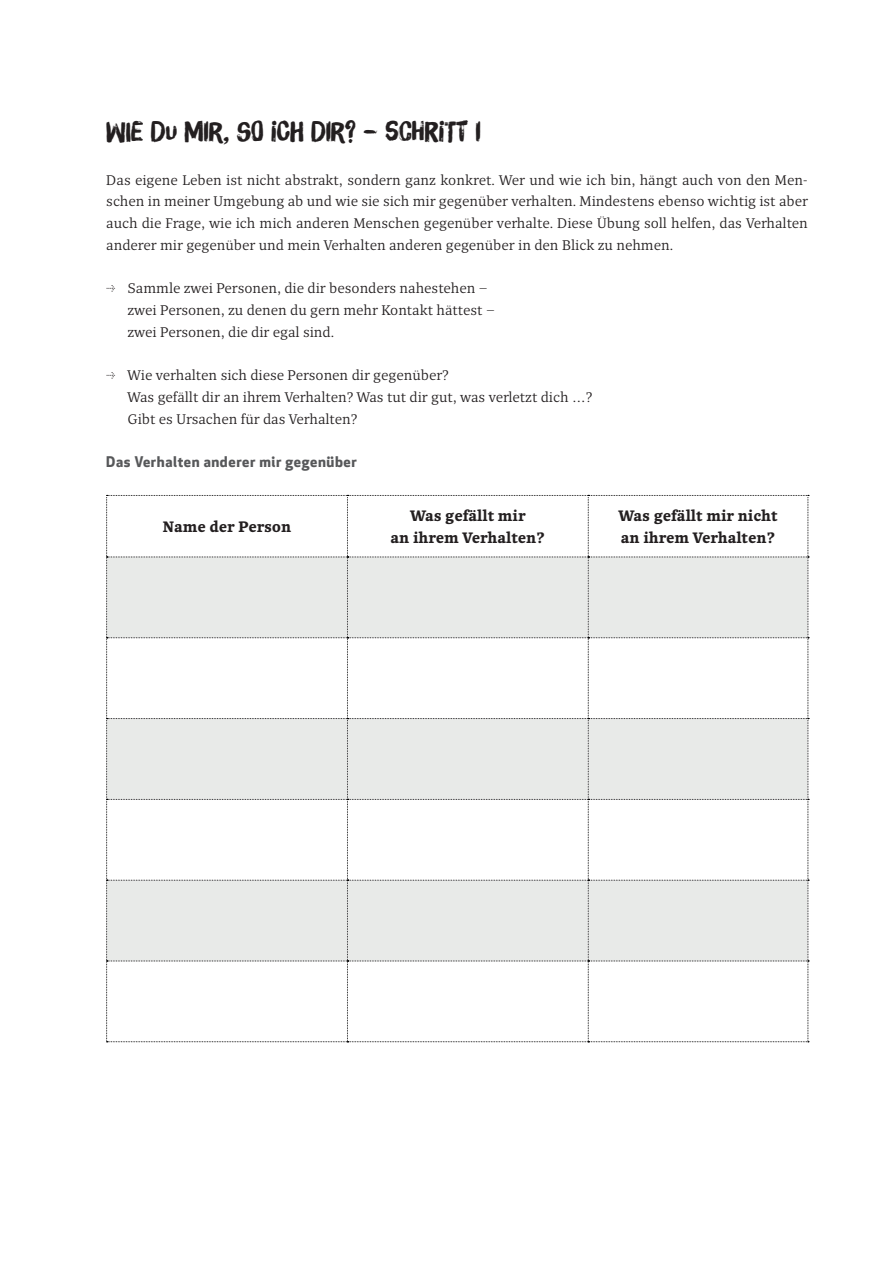
<style>
.page{position:relative;width:893px;height:1263px;background:#fff}
.page>*{position:absolute;margin:0;border:0;box-sizing:border-box;transform-origin:0 0}
.t1{font:27px "Brush Up";color:#231f20}
.t2{font:700 15px/22.5px "Quercus 10";color:#231f20;text-align:center}
.t3{font:700 14.4px "Apex New";letter-spacing:.04em;color:#57585a}
.t4{font:13.8px/21.8px "Quercus 10";color:#231f20}
</style>
<div class="page">
<svg style="left:106px;top:495px;width:703px;height:547px"></svg>
<h1 class="t1" style="left:106px;top:115px;width:375px">WIE DU MIR, SO ICH DIR? – SCHRITT I</h1>
<p class="t4" style="left:106px;top:169px;width:703px;text-align:justify">Das eigene Leben ist nicht abstrakt, sondern ganz konkret. Wer und wie ich bin, hängt auch von den Men&shy;schen in meiner Umgebung ab und wie sie sich mir gegenüber verhalten. Mindestens ebenso wichtig ist aber auch die Frage, wie ich mich anderen Menschen gegenüber verhalte. Diese Übung soll helfen, das Verhalten anderer mir gegenüber und mein Verhalten anderen gegenüber in den Blick zu nehmen.</p>
<p class="t4" style="left:128px;top:278px;width:369px">Sammle zwei Personen, die dir besonders nahestehen – zwei Personen, zu denen du gern mehr Kontakt hättest – zwei Personen, die dir egal sind.</p>
<p class="t4" style="left:128px;top:365px;width:466px">Wie verhalten sich diese Personen dir gegenüber?<br>Was gefällt dir an ihrem Verhalten? Was tut dir gut, was verletzt dich …?<br>Gibt es Ursachen für das Verhalten?</p>
<p class="t3" style="left:106px;top:452px;width:252px">Das Verhalten anderer mir gegenüber</p>
<p class="t2" style="left:163px;top:516px;width:130px">Name der Person</p>
<p class="t2" style="left:391px;top:505px;width:156px">Was gefällt mir<br>an ihrem Verhalten?</p>
<p class="t2" style="left:618px;top:505px;width:161px;text-align:left">Was gefällt mir nicht an ihrem Verhalten?</p>
</div>
